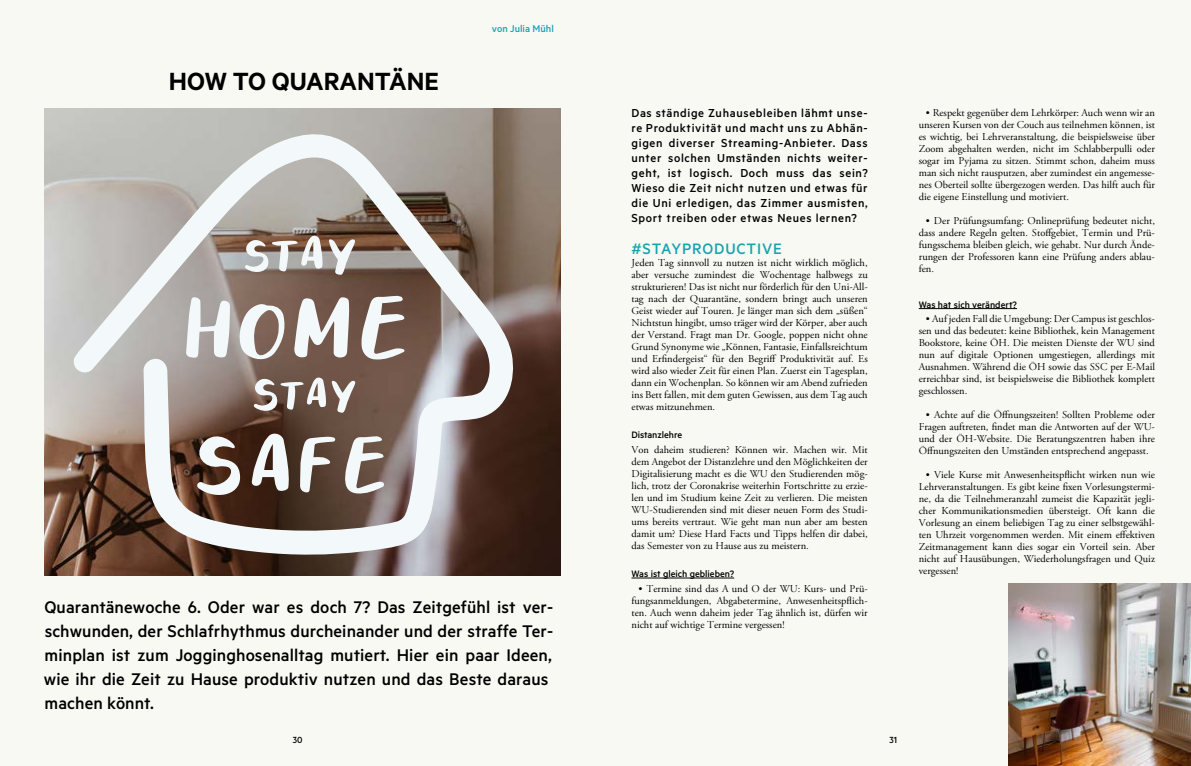
<style>
.page{position:relative;width:1191px;height:766px;background:#fff}
.page>*{position:absolute;margin:0;border:0;box-sizing:border-box;transform-origin:0 0}
.t1{font:600 28px "Metric";color:#000}
.t2{font:500 19px/24px "Metric";letter-spacing:.005em;color:#000}
.t3{font:500 17px "Metric";letter-spacing:.05em;color:#1aa3af}
.t4{font:500 13px/15px "Metric";letter-spacing:.05em;color:#000;text-align:justify}
.t5{font:500 11px "Metric";color:#1aa3af}
.t6{font:10.5px/12px "Adobe Garamond Pro";color:#000;text-align:justify}
.t7{font:500 10.5px "Metric";color:#000}
.t8{font:500 10px "Metric";color:#000}
</style>
<div class="page">
<div style="left:0;top:0;width:1191px;height:765px;background:#f9f9f4"></div>
<img style="left:44px;top:108px;width:517px;height:468px">
<svg style="left:73px;top:130px;width:444px;height:425px"></svg>
<svg style="left:328px;top:239px;width:27px;height:36px"></svg>
<svg style="left:186px;top:297px;width:44px;height:61px"></svg>
<svg style="left:239px;top:303px;width:47px;height:57px"></svg>
<svg style="left:294px;top:297px;width:55px;height:61px"></svg>
<svg style="left:361px;top:296px;width:44px;height:64px"></svg>
<svg style="left:251px;top:431px;width:39px;height:61px"></svg>
<svg style="left:194px;top:430px;width:50px;height:70px"></svg>
<svg style="left:252px;top:375px;width:103px;height:39px"></svg>
<svg style="left:243px;top:234px;width:79px;height:41px"></svg>
<svg style="left:298px;top:436px;width:86px;height:58px"></svg>
<hr style="left:631px;top:577px;width:103px;height:1px;background:#000">
<hr style="left:918px;top:308px;width:99px;height:1px;background:#000">
<img style="left:1008px;top:583px;width:183px;height:182px">
<h1 class="t1" style="left:169px;top:65px;width:272px">HOW TO QUARANTÄNE</h1>
<p class="t5" style="left:492px;top:22px;width:63px">von Julia Mühl</p>
<p class="t2" style="left:44px;top:594px;width:511px">Quarantänewoche 6. Oder war es doch 7? Das Zeitgefühl ist ver&shy;schwunden, der Schlafrhythmus durcheinander und der straffe Ter&shy;minplan ist zum Jogginghosenalltag mutiert. Hier ein paar Ideen, wie ihr die Zeit zu Hause produktiv nutzen und das Beste daraus machen könnt.</p>
<p class="t8" style="left:293px;top:733px;width:11px">30</p>
<p class="t4" style="left:631px;top:105px;width:238px">Das ständige Zuhausebleiben lähmt unse&shy;re Produktivität und macht uns zu Abhän&shy;gigen diverser Streaming-Anbieter. Dass unter solchen Umständen nichts weiter&shy;geht, ist logisch. Doch muss das sein?<br>Wieso die Zeit nicht nutzen und etwas für die Uni erledigen, das Zimmer ausmisten, Sport treiben oder etwas Neues lernen?</p>
<h3 class="t3" style="left:631px;top:238px;width:152px">#STAYPRODUCTIVE</h3>
<p class="t6" style="left:631px;top:256px;width:238px">Jeden Tag sinnvoll zu nutzen ist nicht wirklich möglich, aber versuche zumindest die Wochentage halbwegs zu strukturieren! Das ist nicht nur förderlich für den Uni-All&shy;tag nach der Quarantäne, sondern bringt auch unseren Geist wieder auf Touren. Je länger man sich dem „süßen“ Nichtstun hingibt, umso träger wird der Körper, aber auch der Verstand. Fragt man Dr. Google, poppen nicht ohne Grund Synonyme wie „Können, Fantasie, Einfallsreichtum und Erfindergeist“ für den Begriff Produktivität auf. Es wird also wieder Zeit für einen Plan. Zuerst ein Tagesplan, dann ein Wochenplan. So können wir am Abend zufrieden ins Bett fallen, mit dem guten Gewissen, aus dem Tag auch etwas mitzunehmen.</p>
<p class="t7" style="left:631px;top:429px;width:52px">Distanzlehre</p>
<p class="t6" style="left:631px;top:443px;width:238px">Von daheim studieren? Können wir. Machen wir. Mit dem Angebot der Distanzlehre und den Möglichkeiten der Digitalisierung macht es die WU den Studierenden mög&shy;lich, trotz der Coronakrise weiterhin Fortschritte zu erzie&shy;len und im Studium keine Zeit zu verlieren. Die meisten WU-Studierenden sind mit dieser neuen Form des Studi&shy;ums bereits vertraut. Wie geht man nun aber am besten damit um? Diese Hard Facts und Tipps helfen dir dabei, das Semester von zu Hause aus zu meistern.</p>
<p class="t7" style="left:631px;top:567px;width:104px">Was ist gleich geblieben?</p>
<p class="t6" style="left:631px;top:582px;width:238px;text-indent:7px">• Termine sind das A und O der WU: Kurs- und Prü&shy;fungsanmeldungen, Abgabetermine, Anwesenheitspflich&shy;ten. Auch wenn daheim jeder Tag ähnlich ist, dürfen wir nicht auf wichtige Termine vergessen!</p>
<p class="t6" style="left:918px;top:107px;width:238px;text-indent:7px">• Respekt gegenüber dem Lehrkörper: Auch wenn wir an unseren Kursen von der Couch aus teilnehmen können, ist es wichtig, bei Lehrveranstaltung, die beispielsweise über Zoom abgehalten werden, nicht im Schlabberpulli oder sogar im Pyjama zu sitzen. Stimmt schon, daheim muss man sich nicht rausputzen, aber zumindest ein angemesse&shy;nes Oberteil sollte übergezogen werden. Das hilft auch für die eigene Einstellung und motiviert.</p>
<p class="t6" style="left:918px;top:215px;width:238px;text-indent:7px">• Der Prüfungsumfang: Onlineprüfung bedeutet nicht, dass andere Regeln gelten. Stoffgebiet, Termin und Prü&shy;fungsschema bleiben gleich, wie gehabt. Nur durch Ände&shy;rungen der Professoren kann eine Prüfung anders ablau&shy;fen.</p>
<p class="t7" style="left:918px;top:298px;width:100px">Was hat sich verändert?</p>
<p class="t6" style="left:918px;top:313px;width:238px;text-indent:7px">• Auf jeden Fall die Umgebung: Der Campus ist geschlos&shy;sen und das bedeutet: keine Bibliothek, kein Management Bookstore, keine ÖH. Die meisten Dienste der WU sind nun auf digitale Optionen umgestiegen, allerdings mit Ausnahmen. Während die ÖH sowie das SSC per E-Mail erreichbar sind, ist beispielsweise die Bibliothek komplett geschlossen.</p>
<p class="t6" style="left:918px;top:409px;width:238px;text-indent:7px">• Achte auf die Öffnungszeiten! Sollten Probleme oder Fragen auftreten, findet man die Antworten auf der WU&shy;und der ÖH-Website. Die Beratungszentren haben ihre Öffnungszeiten den Umständen entsprechend angepasst.</p>
<p class="t6" style="left:918px;top:469px;width:238px;text-indent:7px">• Viele Kurse mit Anwesenheitspflicht wirken nun wie Lehrveranstaltungen. Es gibt keine fixen Vorlesungstermi&shy;ne, da die Teilnehmeranzahl zumeist die Kapazität jegli&shy;cher Kommunikationsmedien übersteigt. Oft kann die Vorlesung an einem beliebigen Tag zu einer selbstgewähl&shy;ten Uhrzeit vorgenommen werden. Mit einem effektiven Zeitmanagement kann dies sogar ein Vorteil sein. Aber nicht auf Hausübungen, Wiederholungsfragen und Quiz vergessen!</p>
<p class="t8" style="left:889px;top:733px;width:9px">31</p>
</div>
